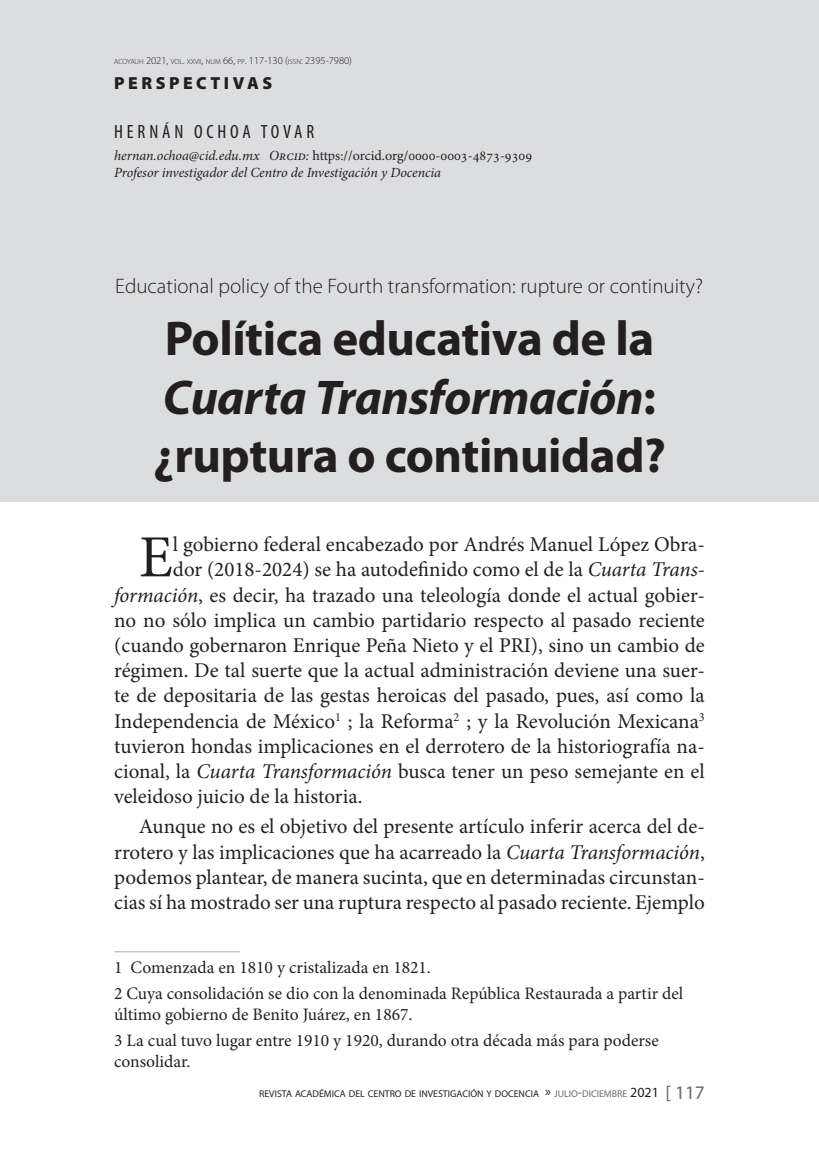
<style>
.page{position:relative;width:819px;height:1166px;background:#fff}
.page>*{position:absolute;margin:0;border:0;box-sizing:border-box;transform-origin:0 0}
.Texto_general{font:59.85px "Minion Pro";color:#231f20}
.t1{font:700 49px/58.8px "Myriad Pro";letter-spacing:-.01em;color:#231f20}
.Texto_general-2{font:21px/25.2px "Minion Pro";letter-spacing:-.005em;color:#231f20;text-align:justify}
.t2{font:300 21px "Myriad Pro";color:#231f20}
.t3{font:condensed 19.25px "Myriad Pro";letter-spacing:.2em;color:#231f20}
.Texto_nota_pie{font:17.5px/21px "Minion Pro";color:#231f20}
.t4{font:900 17.5px "Myriad Pro";letter-spacing:.2em;color:#231f20}
.t5{font:14px "Minion Pro";color:#231f20}
.t6{font:italic 14px "Minion Pro";letter-spacing:-.01em;color:#231f20}
.t7{font:300 10.5px "Myriad Pro";color:#231f20}
.t8{font:9.8px "Myriad Pro";color:#231f20}
.s1{font-size:7.35px}
.s2{font-style:italic}
.s3{font-size:14px}
.s4{color:#6b6b6e}
.s5{font-size:14px;color:#6b6b6e}
.s6{font-size:19.25px;color:#6b6b6e}
</style>
<div class="page">
<div style="left:0;top:0;width:819px;height:501px;background:#dcdddf"></div>
<hr style="left:114px;top:951px;width:126px;height:1px;background:#a8a9ad">
<p class="t7" style="left:114px;top:54px;width:239px"><span class="s1">ACOYAUH</span> 2021, <span class="s1">VOL</span>. <span class="s1">XXVII</span>, <span class="s1">NUM</span> 66, <span class="s1">PP</span>. 117-130 (<span class="s1">ISSN</span>: 2395-7980)</p>
<p class="t4" style="left:114px;top:72px;width:159px">PERSPECTIVAS</p>
<p class="t3" style="left:114px;top:120px;width:202px">HERNÁN OCHOA TOVAR</p>
<p class="t5" style="left:114px;top:146px;width:419px"><span class="s2">hernan.ochoa@cid.edu.mx Orcid:</span> https://orcid.org/0000-0003-4873-9309</p>
<p class="t6" style="left:114px;top:163px;width:328px">Profesor investigador del Centro de Investigación y Docencia</p>
<p class="t2" style="left:115px;top:274px;width:589px">Educational policy of the Fourth transformation: rupture or continuity?</p>
<p class="t1" style="left:153px;top:309px;width:514px">Política educativa de la<br><span class="s2">Cuarta Transformación</span>: ¿ruptura o continuidad?</p>
<p class="Texto_general" style="left:139px;top:517px;width:35px">E</p>
<p class="Texto_general-2" style="left:173px;top:532px;width:533px">l gobierno federal encabezado por Andrés Manuel López Obra-</p>
<p class="Texto_general-2" style="left:173px;top:557px;width:533px">dor (2018-2024) se ha autodefinido como el de la <span class="s2">Cuarta Trans-</span></p>
<p class="Texto_general-2" style="left:114px;top:582px;width:592px"><span class="s2">formación</span>, es decir, ha trazado una teleología donde el actual gobier-</p>
<p class="Texto_general-2" style="left:114px;top:607px;width:592px">no no sólo implica un cambio partidario respecto al pasado reciente</p>
<p class="Texto_general-2" style="left:114px;top:633px;width:592px">(cuando gobernaron Enrique Peña Nieto y el PRI), sino un cambio de</p>
<p class="Texto_general-2" style="left:114px;top:658px;width:592px">régimen. De tal suerte que la actual administración deviene una suer-</p>
<p class="Texto_general-2" style="left:114px;top:683px;width:592px">te de depositaria de las gestas heroicas del pasado, pues, así como la</p>
<p class="Texto_general-2" style="left:114px;top:708px;width:592px">Independencia de México<sup>1</sup> ; la Reforma<sup>2</sup> ; y la Revolución Mexicana<sup>3</sup></p>
<p class="Texto_general-2" style="left:114px;top:733px;width:592px">tuvieron hondas implicaciones en el derrotero de la historiografía na-</p>
<p class="Texto_general-2" style="left:114px;top:759px;width:592px">cional, la <span class="s2">Cuarta Transformación</span> busca tener un peso semejante en el</p>
<p class="Texto_general-2" style="left:114px;top:784px;width:250px">veleidoso juicio de la historia.</p>
<p class="Texto_general-2" style="left:114px;top:814px;width:592px;text-indent:25px">Aunque no es el objetivo del presente artículo inferir acerca del de&shy;rrotero y las implicaciones que ha acarreado la <span class="s2">Cuarta Transformación</span>, podemos plantear, de manera sucinta, que en determinadas circunstan&shy;cias sí ha mostrado ser una ruptura respecto al pasado reciente. Ejemplo</p>
<p class="Texto_nota_pie" style="left:114px;top:957px;width:318px">1 Comenzada en 1810 y cristalizada en 1821.</p>
<p class="Texto_nota_pie" style="left:114px;top:983px;width:570px">2 Cuya consolidación se dio con la denominada República Restaurada a partir del último gobierno de Benito Juárez, en 1867.</p>
<p class="Texto_nota_pie" style="left:114px;top:1030px;width:546px">3 La cual tuvo lugar entre 1910 y 1920, durando otra década más para poderse consolidar.</p>
<p class="t8" style="left:259px;top:1088px;width:447px">REVISTA ACADÉMICA DEL CENTRO DE INVESTIGACIÓN Y DOCENCIA <span class="s3">»</span> <span class="s4">JULIO</span><span class="s5">-</span><span class="s4">DICIEMBRE</span> <span class="s3">2021</span> <span class="s6">[</span> <span class="s6">117</span></p>
</div>
